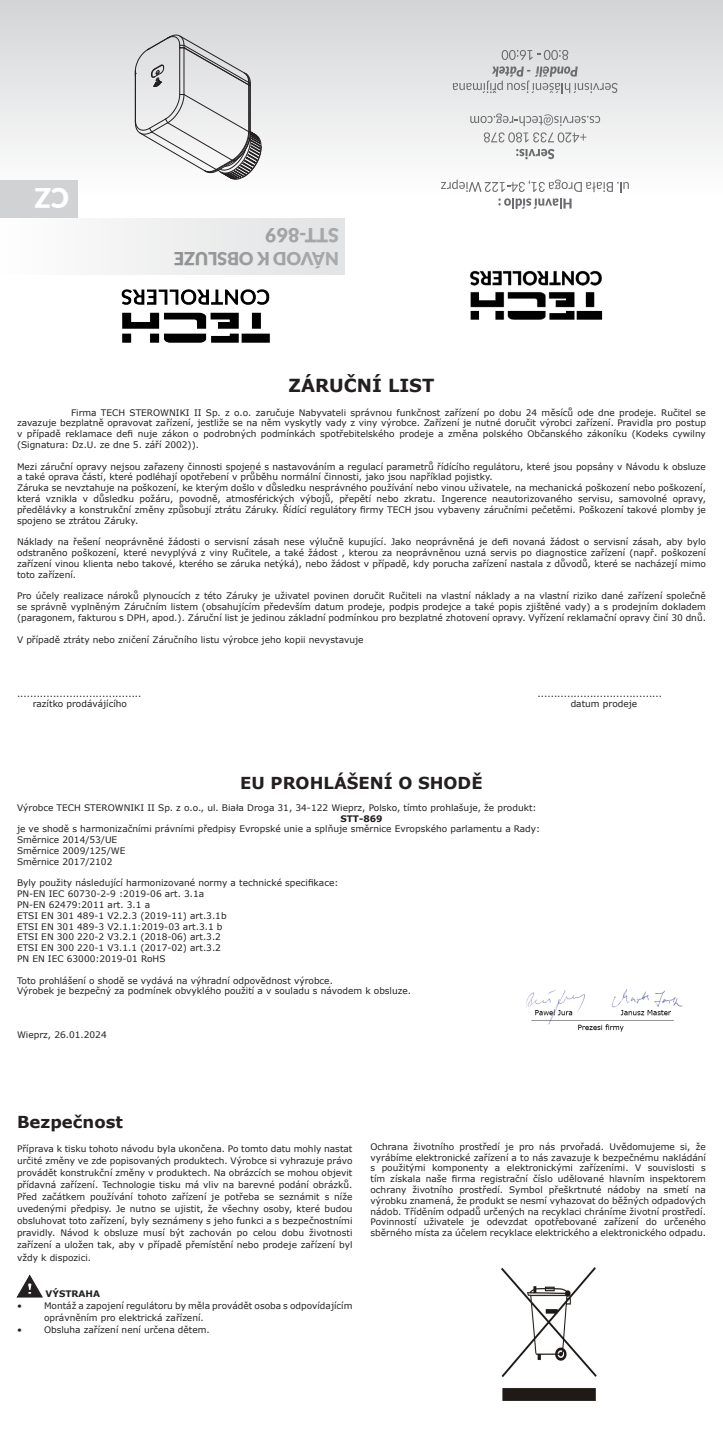
<style>
.page{position:relative;width:723px;height:1446px;background:#fff}
.page>*{position:absolute;margin:0;border:0;box-sizing:border-box;transform-origin:0 0}
.t1{font:900 27px "Lato";color:#fff}
.t2{font:900 19.5px "Lato";color:#6f7073}
.t3{font:900 18px "Lato";color:#6f7073}
.t4{font:700 18px "Verdana";color:#231f20}
.Nagłówek_1{font:700 16.5px "Verdana";color:#231f20}
.Nagłówek_1-2{font:9px/10.8px "Verdana";color:#231f20;text-align:justify}
.Nagłówek_1-3{font:700 9px "Verdana";color:#231f20}
</style>
<div class="page">
<div style="left:0;top:0;width:723px;height:194px;background:linear-gradient(to bottom,#d3d4d6,#fdfefe)"></div>
<div style="left:0;top:218px;width:344px;height:57px;background:linear-gradient(to right,#fdfefe,#e2e2e4)"></div>
<svg style="left:17px;top:1275px;width:25px;height:22px"></svg>
<div style="left:0;top:180px;width:78px;height:37px;background:#d1d2d4"></div>
<img style="left:502px;top:1267px;width:95px;height:133px">
<img style="left:121px;top:289px;width:149px;height:54px">
<svg style="left:498px;top:198px;width:73px;height:11px"></svg>
<svg style="left:516px;top:149px;width:38px;height:10px"></svg>
<svg style="left:441px;top:179px;width:188px;height:13px"></svg>
<svg style="left:484px;top:132px;width:102px;height:10px"></svg>
<svg style="left:470px;top:113px;width:130px;height:13px;background:#d2d3d4"></svg>
<svg style="left:502px;top:50px;width:66px;height:10px"></svg>
<svg style="left:453px;top:66px;width:165px;height:27px;background:#cdcecf"></svg>
<img style="left:470px;top:270px;width:132px;height:50px">
<img style="left:525px;top:989px;width:158px;height:43px">
<hr style="left:250px;top:83px;width:1px;height:50px;background:#231f20">
<hr style="left:249px;top:85px;width:1px;height:47px;background:#231f20">
<hr style="left:179px;top:48px;width:1px;height:47px;background:#231f20">
<hr style="left:184px;top:48px;width:1px;height:47px;background:#231f20">
<hr style="left:135px;top:76px;width:1px;height:47px;background:#231f20">
<hr style="left:248px;top:85px;width:1px;height:47px;background:#231f20">
<svg style="left:135px;top:35px;width:116px;height:52px;background:#cdcecf"></svg>
<svg style="left:135px;top:94px;width:127px;height:90px"></svg>
<p class="t1" style="left:69px;top:214px;width:36px;rotate:-180deg">CZ</p>
<p class="t2" style="left:339px;top:247px;width:75px;rotate:-180deg">STT-869</p>
<p class="t3" style="left:339px;top:269px;width:166px;rotate:-180deg">NÁVOD K OBSLUZE</p>
<p class="t4" style="left:289px;top:373px;width:147px">ZÁRUČNÍ LIST</p>
<p class="Nagłówek_1-2" style="left:17px;top:407px;width:690px;text-indent:54px">Firma TECH STEROWNIKI II Sp. z o.o. zaručuje Nabyvateli správnou funkčnost zařízení po dobu 24 měsíců ode dne prodeje. Ručitel se zavazuje bezplatně opravovat zařízení, jestliže se na něm vyskytly vady z viny výrobce. Zařízení je nutné doručit výrobci zařízení. Pravidla pro postup v případě reklamace defi nuje zákon o podrobných podmínkách spotřebitelského prodeje a změna polského Občanského zákoníku (Kodeks cywilny (Signatura: Dz.U. ze dne 5. září 2002)).</p>
<p class="Nagłówek_1-2" style="left:17px;top:461px;width:690px">Mezi záruční opravy nejsou zařazeny činnosti spojené s nastavováním a regulací parametrů řídícího regulátoru, které jsou popsány v Návodu k obsluze a také oprava částí, které podléhají opotřebení v průběhu normální činnosti, jako jsou například pojistky.</p>
<p class="Nagłówek_1-2" style="left:17px;top:482px;width:690px">Záruka se nevztahuje na poškození, ke kterým došlo v důsledku nesprávného používání nebo vinou uživatele, na mechanická poškození nebo poškození, která vznikla v důsledku požáru, povodně, atmosférických výbojů, přepětí nebo zkratu. Ingerence neautorizovaného servisu, samovolné opravy, předělávky a konstrukční změny způsobují ztrátu Záruky. Řídící regulátory firmy TECH jsou vybaveny záručními pečetěmi. Poškození takové plomby je spojeno se ztrátou Záruky.</p>
<p class="Nagłówek_1-2" style="left:17px;top:536px;width:690px">Náklady na řešení neoprávněné žádosti o servisní zásah nese výlučně kupující. Jako neoprávněná je defi novaná žádost o servisní zásah, aby bylo odstraněno poškození, které nevyplývá z viny Ručitele, a také žádost , kterou za neoprávněnou uzná servis po diagnostice zařízení (např. poškození zařízení vinou klienta nebo takové, kterého se záruka netýká), nebo žádost v případě, kdy porucha zařízení nastala z důvodů, které se nacházejí mimo toto zařízení.</p>
<p class="Nagłówek_1-2" style="left:17px;top:590px;width:690px">Pro účely realizace nároků plynoucích z této Záruky je uživatel povinen doručit Ručiteli na vlastní náklady a na vlastní riziko dané zařízení společně se správně vyplněným Záručním listem (obsahujícím především datum prodeje, podpis prodejce a také popis zjištěné vady) a s prodejním dokladem (paragonem, fakturou s DPH, apod.). Záruční list je jedinou základní podmínkou pro bezplatné zhotovení opravy. Vyřízení reklamační opravy činí 30 dnů.</p>
<p class="Nagłówek_1-2" style="left:17px;top:634px;width:348px">V případě ztráty nebo zničení Záručního listu výrobce jeho kopii nevystavuje</p>
<p class="Nagłówek_1-2" style="left:17px;top:688px;width:126px">......................................</p>
<p class="Nagłówek_1-2" style="left:537px;top:688px;width:126px">......................................</p>
<p class="Nagłówek_1-2" style="left:33px;top:698px;width:96px">razítko prodávájícího</p>
<p class="Nagłówek_1-2" style="left:571px;top:698px;width:68px">datum prodeje</p>
<p class="Nagłówek_1" style="left:240px;top:771px;width:244px">EU PROHLÁŠENÍ O SHODĚ</p>
<p class="Nagłówek_1-2" style="left:17px;top:802px;width:521px">Výrobce TECH STEROWNIKI II Sp. z o.o., ul. Biała Droga 31, 34-122 Wieprz, Polsko, tímto prohlašuje, že produkt:</p>
<p class="Nagłówek_1-3" style="left:340px;top:812px;width:44px">STT-869</p>
<p class="Nagłówek_1-2" style="left:17px;top:823px;width:525px">je ve shodě s harmonizačními právními předpisy Evropské unie a splňuje směrnice Evropského parlamentu a Rady:</p>
<p class="Nagłówek_1-2" style="left:17px;top:834px;width:102px">Směrnice 2014/53/UE</p>
<p class="Nagłówek_1-2" style="left:17px;top:845px;width:110px">Směrnice 2009/125/WE</p>
<p class="Nagłówek_1-2" style="left:17px;top:856px;width:97px">Směrnice 2017/2102</p>
<p class="Nagłówek_1-2" style="left:17px;top:877px;width:323px">Byly použity následující harmonizované normy a technické specifikace:</p>
<p class="Nagłówek_1-2" style="left:17px;top:888px;width:189px">PN-EN IEC 60730-2-9 :2019-06 art. 3.1a</p>
<p class="Nagłówek_1-2" style="left:17px;top:899px;width:135px">PN-EN 62479:2011 art. 3.1 a</p>
<p class="Nagłówek_1-2" style="left:17px;top:910px;width:211px">ETSI EN 301 489-1 V2.2.3 (2019-11) art.3.1b</p>
<p class="Nagłówek_1-2" style="left:17px;top:921px;width:207px">ETSI EN 301 489-3 V2.1.1:2019-03 art.3.1 b</p>
<p class="Nagłówek_1-2" style="left:17px;top:931px;width:205px">ETSI EN 300 220-2 V3.2.1 (2018-06) art.3.2</p>
<p class="Nagłówek_1-2" style="left:17px;top:942px;width:205px">ETSI EN 300 220-1 V3.1.1 (2017-02) art.3.2</p>
<p class="Nagłówek_1-2" style="left:17px;top:953px;width:150px">PN EN IEC 63000:2019-01 RoHS</p>
<p class="Nagłówek_1-2" style="left:17px;top:975px;width:317px">Toto prohlášení o shodě se vydává na výhradní odpovědnost výrobce.</p>
<p class="Nagłówek_1-2" style="left:17px;top:985px;width:396px">Výrobek je bezpečný za podmínek obvyklého použití a v souladu s návodem k obsluze.</p>
<p class="Nagłówek_1-2" style="left:17px;top:1029px;width:91px">Wieprz, 26.01.2024</p>
<p class="Nagłówek_1" style="left:17px;top:1110px;width:107px">Bezpečnost</p>
<p class="Nagłówek_1-2" style="left:17px;top:1142px;width:337px;line-height:12px">Příprava k tisku tohoto návodu byla ukončena. Po tomto datu mohly nastat určité změny ve zde popisovaných produktech. Výrobce si vyhrazuje právo provádět konstrukční změny v produktech. Na obrázcích se mohou objevit přídavná zařízení. Technologie tisku má vliv na barevné podání obrázků.<br>Před začátkem používání tohoto zařízení je potřeba se seznámit s níže uvedenými předpisy. Je nutno se ujistit, že všechny osoby, které budou obsluhovat toto zařízení, byly seznámeny s jeho funkci a s bezpečnostními pravidly. Návod k obsluze musí být zachován po celou dobu životnosti zařízení a uložen tak, aby v případě přemístění nebo prodeje zařízení byl</p>
<p class="Nagłówek_1-2" style="left:17px;top:1252px;width:76px">vždy k dispozici.</p>
<p class="Nagłówek_1-3" style="left:46px;top:1287px;width:56px">VÝSTRAHA</p>
<p class="Nagłówek_1-2" style="left:17px;top:1300px;width:6px">•</p>
<p class="Nagłówek_1-2" style="left:44px;top:1300px;width:310px;line-height:12px">Montáž a zapojení regulátoru by měla provádět osoba s odpovídajícím oprávněním pro elektrická zařízení.</p>
<p class="Nagłówek_1-2" style="left:17px;top:1324px;width:6px">•</p>
<p class="Nagłówek_1-2" style="left:44px;top:1324px;width:167px">Obsluha zařízení není určena dětem.</p>
<p class="Nagłówek_1-2" style="left:370px;top:1141px;width:337px">Ochrana životního prostředí je pro nás prvořadá. Uvědomujeme si, že vyrábíme elektronické zařízení a to nás zavazuje k bezpečnému nakládání s použitými komponenty a elektronickými zařízeními. V souvislosti s tím získala naše firma registrační číslo udělované hlavním inspektorem ochrany životního prostředí. Symbol přeškrtnuté nádoby na smetí na výrobku znamená, že produkt se nesmí vyhazovat do běžných odpadových nádob. Tříděním odpadů určených na recyklaci chráníme životní prostředí.<br>Povinností uživatele je odevzdat opotřebované zařízení do určeného sběrného místa za účelem recyklace elektrického a elektronického odpadu.</p>
</div>
